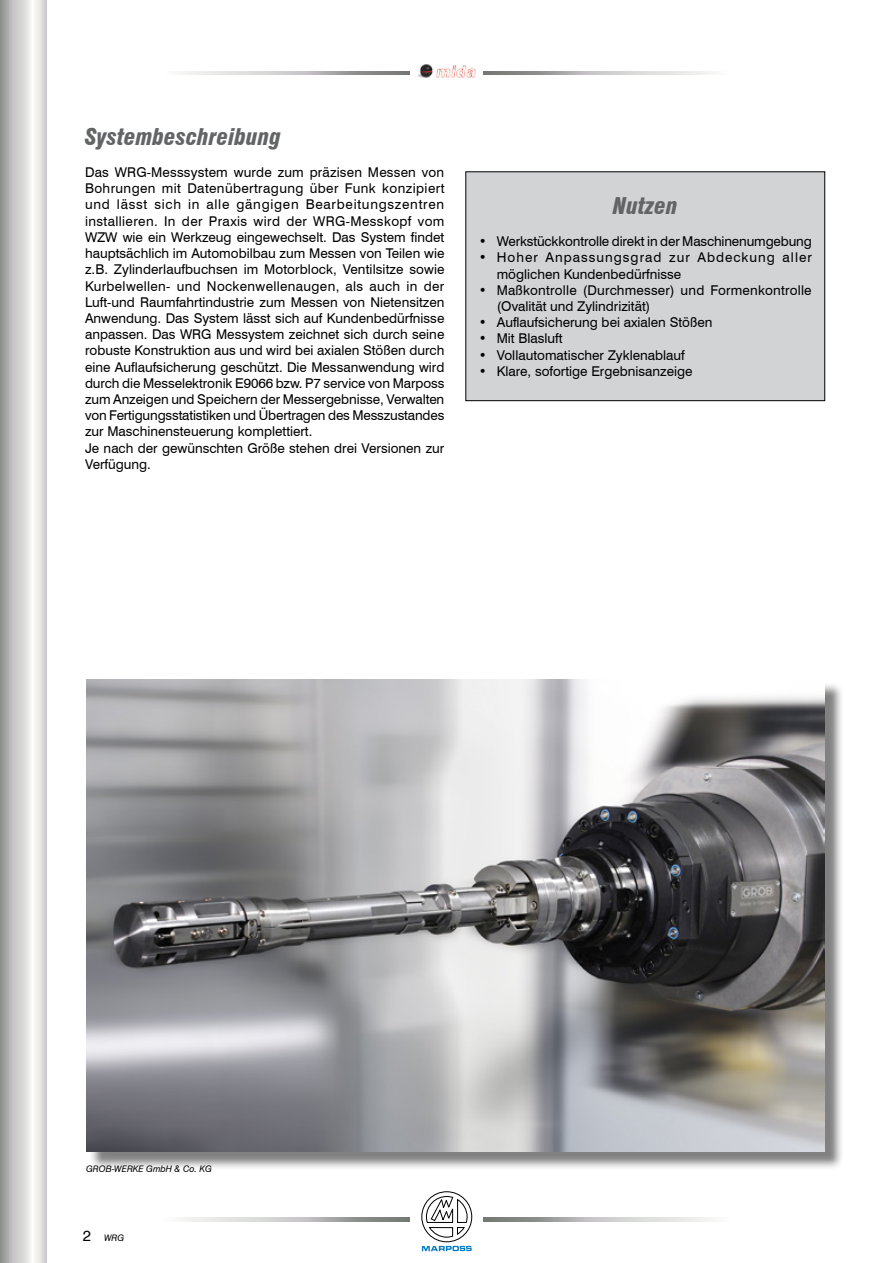
<style>
.page{position:relative;width:893px;height:1263px;background:#fff}
.page>*{position:absolute;margin:0;border:0;box-sizing:border-box;transform-origin:0 0}
.t1{font:italic 900 condensed 22.5px "Swiss 721 BT";color:#636466}
.t2{font:13.5px/16.2px "Swiss 721 BT";color:#000}
.t3{font:13.5px/16.2px "Swiss 721 BT";letter-spacing:.075em;color:#000}
.t4{font:italic 9px "Swiss 721 BT";color:#000}
.s1{font-style:normal;font-size:15px}
</style>
<div class="page">
<svg style="left:421px;top:1191px;width:51px;height:60px"></svg>
<svg style="left:182px;top:1218px;width:228px;height:3px"></svg>
<svg style="left:483px;top:1218px;width:229px;height:3px"></svg>
<svg style="left:0;top:0;width:47px;height:1263px"></svg>
<svg style="left:182px;top:71px;width:228px;height:4px"></svg>
<svg style="left:483px;top:71px;width:229px;height:4px"></svg>
<img style="left:417px;top:64px;width:59px;height:14px">
<div style="left:466px;top:172px;width:359px;height:229px;background:#d1d3d4"></div>
<div style="left:466px;top:172px;width:359px;height:229px;border:1px solid #000"></div>
<div style="left:88px;top:681px;width:755px;height:489px;background:#000;opacity:.5"></div>
<img style="left:86px;top:679px;width:739px;height:472px">
<h1 class="t1" style="left:85px;top:123px;width:198px">Systembeschreibung</h1>
<p class="t2" style="left:85px;top:164px;width:361px">Das WRG-Messsystem wurde zum präzisen Messen von Bohrungen mit Datenübertragung über Funk konzipiert und lässt sich in alle gängigen Bearbeitungszentren installieren. In der Praxis wird der WRG-Messkopf vom WZW wie ein Werkzeug eingewechselt. Das System findet hauptsächlich im Automobilbau zum Messen von Teilen wie z.B. Zylinderlaufbuchsen im Motorblock, Ventilsitze sowie Kurbelwellen- und Nockenwellenaugen, als auch in der Luft-und Raumfahrtindustrie zum Messen von Nietensitzen Anwendung. Das System lässt sich auf Kundenbedürfnisse anpassen. Das WRG Messystem zeichnet sich durch seine robuste Konstruktion aus und wird bei axialen Stößen durch eine Auflaufsicherung geschützt. Die Messanwendung wird durch die Messelektronik E9066 bzw. P7 service von Marposs zum Anzeigen und Speichern der Messergebnisse, Verwalten von Fertigungsstatistiken und Übertragen des Messzustandes zur Maschinensteuerung komplettiert.<br>Je nach der gewünschten Größe stehen drei Versionen zur Verfügung.</p>
<h1 class="t1" style="left:613px;top:192px;width:66px">Nutzen</h1>
<p class="t2" style="left:479px;top:233px;width:334px">• Werkstückkontrolle direkt in der Maschinenumgebung</p>
<p class="t3" style="left:497px;top:249px;width:317px;text-indent:-18px">• Hoher Anpassungsgrad zur Abdeckung aller möglichen Kundenbedürfnisse</p>
<p class="t2" style="left:497px;top:282px;width:316px;text-indent:-18px">• Maßkontrolle (Durchmesser) und Formenkontrolle (Ovalität und Zylindrizität)</p>
<p class="t2" style="left:479px;top:314px;width:235px">• Auflaufsicherung bei axialen Stößen</p>
<p class="t2" style="left:479px;top:330px;width:85px">• Mit Blasluft</p>
<p class="t2" style="left:479px;top:347px;width:208px">• Vollautomatischer Zyklenablauf</p>
<p class="t2" style="left:479px;top:363px;width:215px">• Klare, sofortige Ergebnisanzeige</p>
<p class="t4" style="left:86px;top:1163px;width:127px">GROB-WERKE GmbH &amp; Co. KG</p>
<p class="t4" style="left:83px;top:1233px;width:43px"><span class="s1">2</span> WRG</p>
</div>
